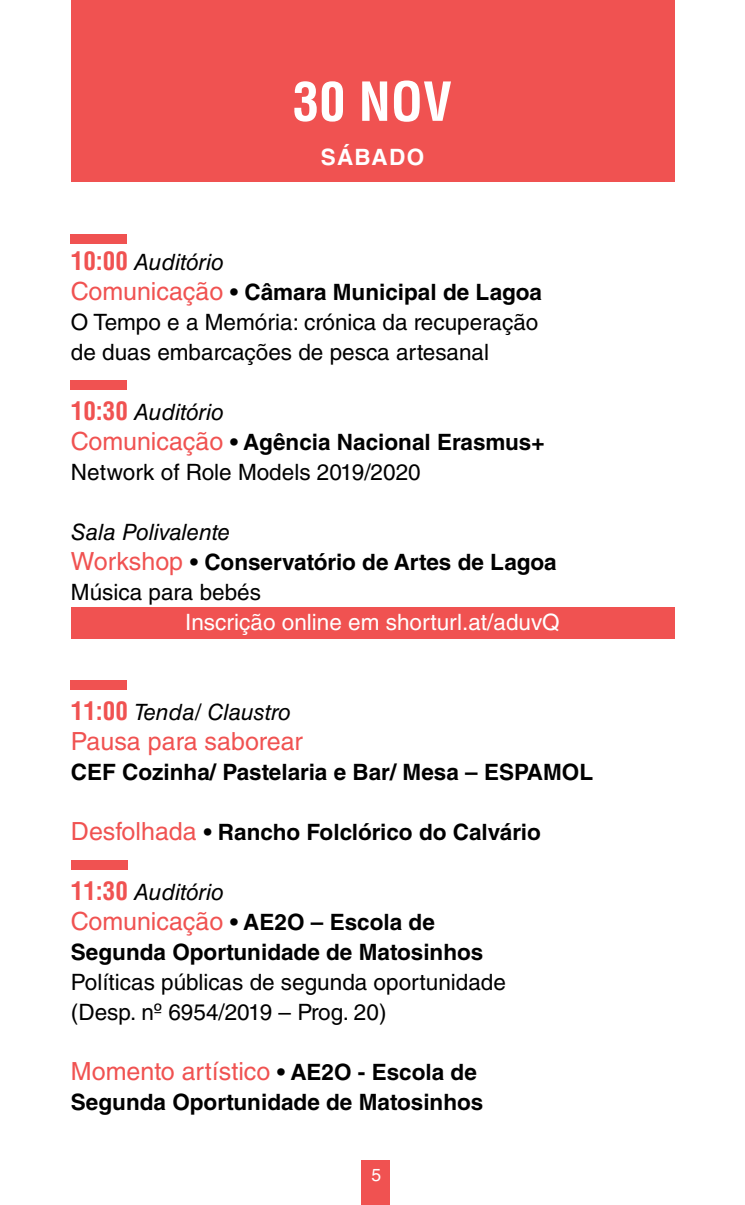
<style>
.page{position:relative;width:745px;height:1205px;background:#fff}
.page>*{position:absolute;margin:0;border:0;box-sizing:border-box;transform-origin:0 0}
.t1{font:700 condensed 52.5px "Helvetica LT Std";color:#fff}
.t2{font:25px "Helvetica LT Std";color:#f05251}
.t3{font:22.5px/30px "Helvetica LT Std";color:#000}
.t4{font:700 22.5px/30px "Helvetica LT Std";color:#000}
.t5{font:22.5px "Helvetica LT Std";color:#fff}
.t6{font:italic 22.5px "Helvetica LT Std";color:#000}
.t7{font:700 22.5px "Helvetica LT Std";letter-spacing:.06em;color:#fff}
.t8{font:17.5px "Helvetica LT Std";color:#fff}
.s1{font-weight:700;font-stretch:condensed;font-size:25px;color:#f05251}
.s2{font-style:italic}
.s3{font-size:25px;color:#f05251}
.s4{font-weight:700}
.s5{font-weight:400;font-style:italic}
.s6{font-weight:400;font-size:25px;color:#f05251}
.s7{font-weight:400}
.s8{font-weight:700;font-style:normal;font-stretch:condensed;font-size:25px;color:#f05251}
.s9{font-stretch:condensed;font-size:25px;color:#f05251}
.s10{font-weight:700;font-size:22.5px;color:#000}
</style>
<div class="page">
<div style="left:361px;top:1160px;width:28px;height:45px;background:#f05251"></div>
<div style="left:71px;top:608px;width:602px;height:31px;background:#f05251"></div>
<div style="left:71px;top:0;width:602px;height:181px;background:#f05251"></div>
<div style="left:71px;top:234px;width:56px;height:10px;background:#f05251"></div>
<div style="left:71px;top:380px;width:56px;height:10px;background:#f05251"></div>
<div style="left:71px;top:680px;width:56px;height:10px;background:#f05251"></div>
<div style="left:71px;top:860px;width:56px;height:10px;background:#f05251"></div>
<h1 class="t1" style="left:293px;top:69px;width:160px">30 NOV</h1>
<p class="t7" style="left:320px;top:143px;width:105px">SÁBADO</p>
<p class="t3" style="left:71px;top:247px;width:472px"><span class="s1">10:00</span> <span class="s2">Auditório<br></span><span class="s3">Comunicação</span> <span class="s4">• Câmara Municipal de Lagoa </span>O Tempo e a Memória: crónica da recuperação de duas embarcações de pesca artesanal</p>
<p class="t3" style="left:71px;top:397px;width:475px"><span class="s1">10:30</span> <span class="s2">Auditório<br></span><span class="s3">Comunicação</span> <span class="s4">• Agência Nacional Erasmus+<br></span>Network of Role Models 2019/2020</p>
<p class="t4" style="left:71px;top:517px;width:487px"><span class="s5">Sala Polivalente<br></span><span class="s6">Workshop</span> • Conservatório de Artes de Lagoa<br><span class="s7">Música para bebés</span></p>
<p class="t5" style="left:185px;top:609px;width:376px">Inscrição online em shorturl.at/aduvQ</p>
<p class="t6" style="left:71px;top:699px;width:221px"><span class="s8">11:00</span> Tenda/ Claustro</p>
<p class="t2" style="left:71px;top:727px;width:233px">Pausa para saborear</p>
<p class="t4" style="left:71px;top:757px;width:523px">CEF Cozinha/ Pastelaria e Bar/ Mesa – ESPAMOL</p>
<p class="t4" style="left:71px;top:817px;width:471px"><span class="s6">Desfolhada</span> • Rancho Folclórico do Calvário</p>
<p class="t4" style="left:71px;top:877px;width:414px"><span class="s9">11:30</span> <span class="s5">Auditório<br></span><span class="s6">Comunicação</span> • AE2O – Escola de<br>Segunda Oportunidade de Matosinhos</p>
<p class="t3" style="left:71px;top:967px;width:436px">Políticas públicas de segunda oportunidade (Desp. nº 6954/2019 – Prog. 20)</p>
<p class="t2" style="left:71px;top:1057px;width:407px">Momento artístico <span class="s10">• AE2O - Escola de</span></p>
<p class="t4" style="left:71px;top:1087px;width:413px">Segunda Oportunidade de Matosinhos</p>
<p class="t8" style="left:371px;top:1164px;width:11px">5</p>
</div>
